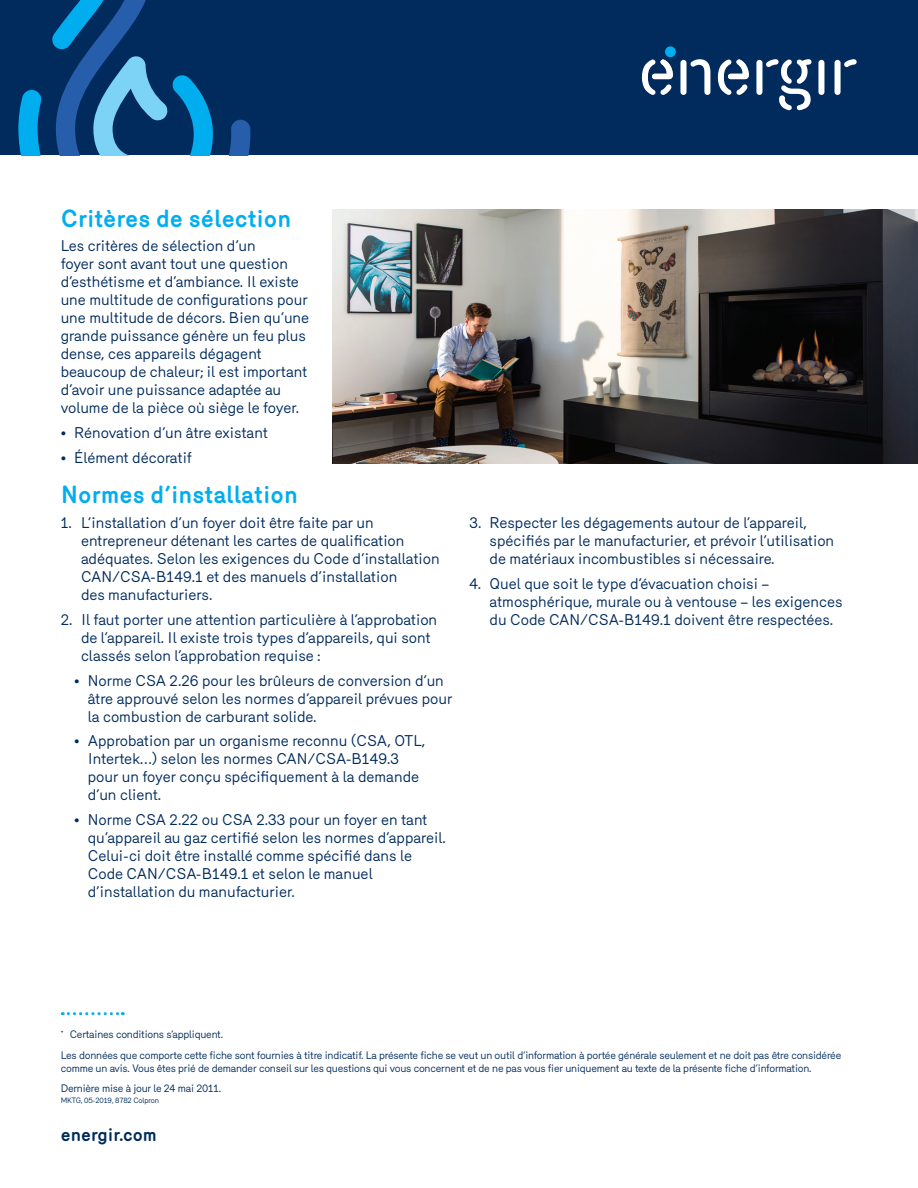
<style>
.page{position:relative;width:918px;height:1188px;background:#fff}
.page>*{position:absolute;margin:0;border:0;box-sizing:border-box;transform-origin:0 0}
.t1{font:700 24px "Merkury";color:#00aeef}
.t2{font:700 18px "Merkury";color:#002b5c}
.t3{font:15px/18px "Merkury";color:#002b5c}
.t4{font:10.5px/20.2px "Merkury";letter-spacing:-.02em;color:#002b5c}
.t5{font:7.5px "Merkury";letter-spacing:-.02em;color:#002b5c}
</style>
<div class="page">
<div style="left:0;top:0;width:918px;height:155px;background:#002b5c"></div>
<svg style="left:18px;top:0;width:232px;height:155px"></svg>
<div style="left:665px;top:46px;width:11px;height:11px;background:#00aeef;border-radius:50%"></div>
<div style="left:680px;top:60px;width:7px;height:35px;background:#fff;border-radius:3px"></div>
<svg style="left:690px;top:59px;width:20px;height:36px"></svg>
<div style="left:818px;top:60px;width:6px;height:35px;background:#fff;border-radius:3px"></div>
<svg style="left:642px;top:59px;width:31px;height:36px"></svg>
<svg style="left:718px;top:59px;width:31px;height:36px"></svg>
<div style="left:756px;top:60px;width:6px;height:35px;background:#fff;border-radius:3px"></div>
<svg style="left:766px;top:59px;width:46px;height:51px"></svg>
<div style="left:835px;top:60px;width:6px;height:35px;background:#fff;border-radius:3px"></div>
<svg style="left:844px;top:59px;width:13px;height:8px"></svg>
<svg style="left:62px;top:1012px;width:61px;height:3px"></svg>
<img style="left:332px;top:209px;width:586px;height:254px">
<h1 class="t1" style="left:61px;top:200px;width:232px">Critères de sélection</h1>
<p class="t3" style="left:61px;top:236px;width:250px">Les critères de sélection d’un<br>foyer sont avant tout une question d’esthétisme et d’ambiance. Il existe une multitude de configurations pour une multitude de décors. Bien qu’une grande puissance génère un feu plus dense, ces appareils dégagent beaucoup de chaleur; il est important d’avoir une puissance adaptée au volume de la pièce où siège le foyer.</p>
<p class="t3" style="left:61px;top:423px;width:209px">• Rénovation d’un âtre existant</p>
<p class="t3" style="left:61px;top:447px;width:133px">• Élément décoratif</p>
<h1 class="t1" style="left:61px;top:477px;width:239px">Normes d’installation</h1>
<p class="t3" style="left:81px;top:513px;width:360px;text-indent:-20px">1. L’installation d’un foyer doit être faite par un entrepreneur détenant les cartes de qualification adéquates. Selon les exigences du Code d’installation CAN/CSA-B149.1 et des manuels d’installation<br>des manufacturiers.</p>
<p class="t3" style="left:81px;top:609px;width:358px;text-indent:-20px">2. Il faut porter une attention particulière à l’approbation de l’appareil. Il existe trois types d’appareils, qui sont classés selon l’approbation requise :</p>
<p class="t3" style="left:88px;top:670px;width:366px;text-indent:-14px">• Norme CSA 2.26 pour les brûleurs de conversion d’un âtre approuvé selon les normes d’appareil prévues pour la combustion de carburant solide.</p>
<p class="t3" style="left:88px;top:731px;width:339px;text-indent:-14px">• Approbation par un organisme reconnu (CSA, OTL, Intertek…) selon les normes CAN/CSA-B149.3 pour un foyer conçu spécifiquement à la demande d’un client.</p>
<p class="t3" style="left:88px;top:810px;width:360px;text-indent:-14px">• Norme CSA 2.22 ou CSA 2.33 pour un foyer en tant qu’appareil au gaz certifié selon les normes d’appareil.<br>Celui-ci doit être installé comme spécifié dans le Code CAN/CSA-B149.1 et selon le manuel d’installation du manufacturier.</p>
<p class="t3" style="left:490px;top:513px;width:346px;text-indent:-20px">3. Respecter les dégagements autour de l’appareil, spécifiés par le manufacturier, et prévoir l’utilisation de matériaux incombustibles si nécessaire.</p>
<p class="t3" style="left:490px;top:573px;width:354px;text-indent:-20px">4. Quel que soit le type d’évacuation choisi – atmosphérique, murale ou à ventouse – les exigences du Code CAN/CSA-B149.1 doivent être respectées.</p>
<p class="t4" style="left:61px;top:1024px;width:782px"><sup>*</sup> Certaines conditions s’appliquent.<br>Les données que comporte cette fiche sont fournies à titre indicatif. La présente fiche se veut un outil d’information à portée générale seulement et ne doit pas être considérée</p>
<p class="t4" style="left:61px;top:1057px;width:752px">comme un avis. Vous êtes prié de demander conseil sur les questions qui vous concernent et de ne pas vous fier uniquement au texte de la présente fiche d’information.<br>Dernière mise à jour le 24 mai 2011.</p>
<p class="t5" style="left:61px;top:1095px;width:100px">MKTG, 05-2019, 8782 Colpron</p>
<p class="t2" style="left:61px;top:1121px;width:98px">energir.com</p>
</div>
